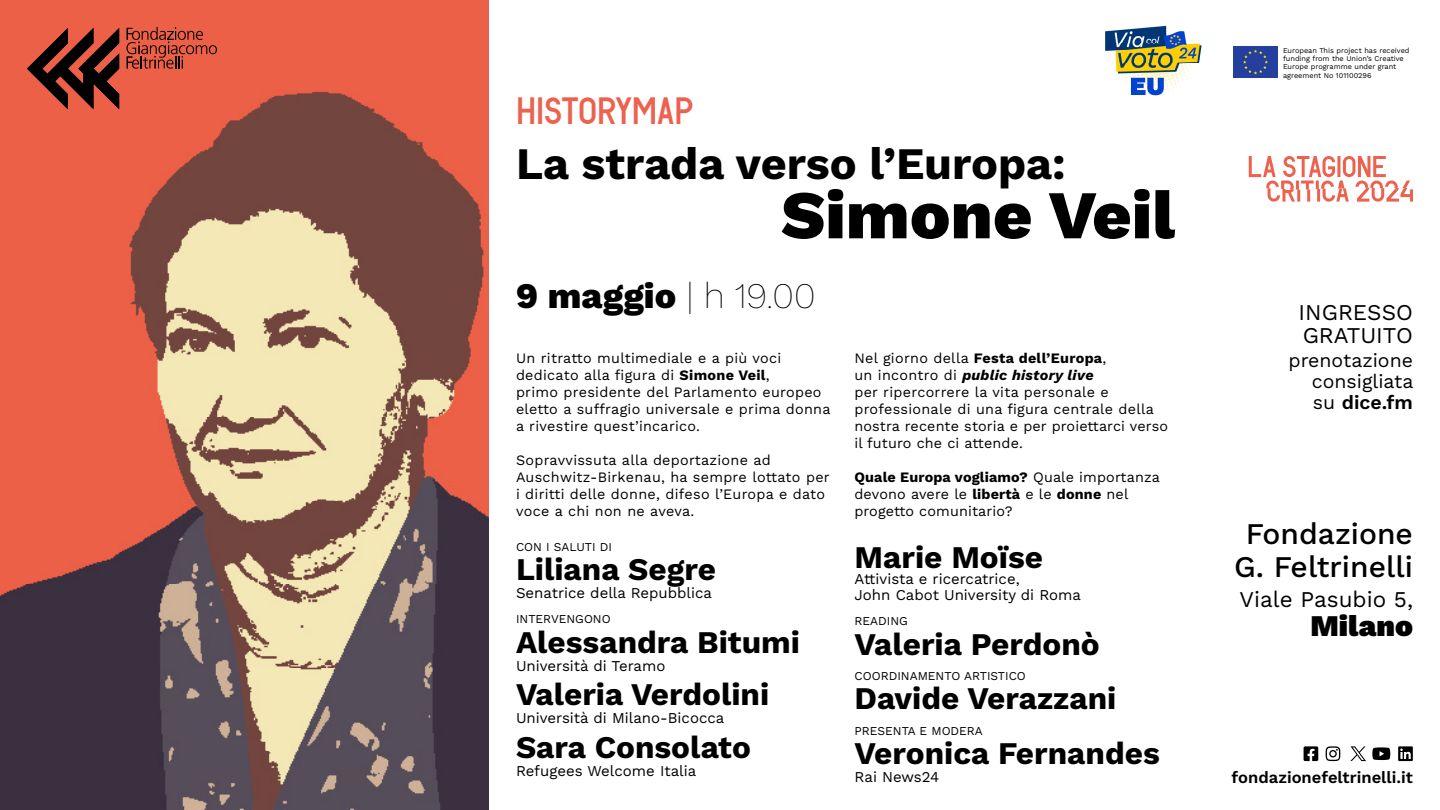
<style>
.page{position:relative;width:1440px;height:810px;background:#fff}
.page>*{position:absolute;margin:0;border:0;box-sizing:border-box;transform-origin:0 0}
.t1{font:800 68.25px "Work Sans";color:#000}
.t2{font:45px "Work Sans";letter-spacing:-.005em;color:#000}
.t3{font:800 36px "Work Sans";color:#000}
.t4{font:700 36px "Tor Grotesk";color:#ec624f}
.t5{font:31.5px "Work Sans";color:#000}
.t6{font:500 30px/33px "Work Sans";color:#000;text-align:center}
.t7{font:900 30px "Work Sans";color:#000}
.t8{font:22.5px/23.2px "Work Sans";color:#000}
.t9{font:19.5px/21px "Work Sans";color:#000;text-align:justify}
.t10{font:600 16.58px "Work Sans";color:#000}
.t11{font:15px/15.8px "Work Sans";color:#000}
.t12{font:14.4px/17px "Work Sans";letter-spacing:.02em;color:#000}
.t13{font:12px "Work Sans";color:#000}
.t14{font:7.35px/8.2px "Work Sans";color:#000}
.s1{font-weight:400}
.s2{font-weight:700;font-style:italic}
.s3{font-weight:600}
</style>
<div class="page">
<img style="left:0;top:0;width:488px;height:810px">
<img style="left:1105px;top:25px;width:97px;height:71px">
<img style="left:1233px;top:46px;width:45px;height:32px">
<svg style="left:1304px;top:746px;width:14px;height:15px"></svg>
<svg style="left:1372px;top:747px;width:18px;height:13px"></svg>
<svg style="left:1398px;top:746px;width:15px;height:15px"></svg>
<svg style="left:1326px;top:746px;width:14px;height:15px"></svg>
<svg style="left:1350px;top:746px;width:16px;height:15px"></svg>
<svg style="left:27px;top:28px;width:92px;height:81px;background:#7a3124"></svg>
<svg style="left:126px;top:27px;width:91px;height:42px;background:#bc4c38"></svg>
<svg style="left:1249px;top:156px;width:164px;height:46px"></svg>
<h3 class="t4" style="left:516px;top:84px;width:179px">HISTORYMAP</h3>
<h2 class="t2" style="left:516px;top:129px;width:551px">La strada verso l’Europa:</h2>
<h1 class="t1" style="left:781px;top:163px;width:395px">Simone Veil</h1>
<h3 class="t3" style="left:516px;top:268px;width:301px">9 maggio <span class="s1">| h 19.00</span></h3>
<p class="t12" style="left:516px;top:349px;width:316px">Un ritratto multimediale e a più voci dedicato alla figura di Simone Veil,<br>primo presidente del Parlamento europeo eletto a suffragio universale e prima donna a rivestire quest’incarico.</p>
<p class="t12" style="left:516px;top:451px;width:315px">Sopravvissuta alla deportazione ad Auschwitz-Birkenau, ha sempre lottato per i diritti delle donne, difeso l’Europa e dato voce a chi non ne aveva.</p>
<p class="t13" style="left:516px;top:537px;width:98px">CON I SALUTI DI</p>
<h3 class="t5" style="left:516px;top:545px;width:202px">Liliana Segre</h3>
<p class="t11" style="left:516px;top:584px;width:198px">Senatrice della Repubblica</p>
<p class="t13" style="left:516px;top:610px;width:96px">INTERVENGONO</p>
<h3 class="t5" style="left:516px;top:618px;width:286px">Alessandra Bitumi</h3>
<p class="t11" style="left:516px;top:657px;width:151px">Università di Teramo</p>
<h3 class="t5" style="left:516px;top:671px;width:255px">Valeria Verdolini</h3>
<p class="t11" style="left:516px;top:710px;width:210px">Università di Milano-Bicocca</p>
<h3 class="t5" style="left:516px;top:723px;width:236px">Sara Consolato</h3>
<p class="t11" style="left:516px;top:762px;width:182px">Refugees Welcome Italia</p>
<p class="t12" style="left:854px;top:349px;width:315px">Nel giorno della Festa dell’Europa,<br>un incontro di <span class="s2">public history live<br></span>per ripercorrere la vita personale e professionale di una figura centrale della nostra recente storia e per proiettarci verso il futuro che ci attende.</p>
<p class="t12" style="left:854px;top:468px;width:307px">Quale Europa vogliamo? Quale importanza devono avere le libertà e le donne nel progetto comunitario?</p>
<h3 class="t5" style="left:855px;top:534px;width:190px">Marie Moïse</h3>
<p class="t11" style="left:855px;top:570px;width:228px">Attivista e ricercatrice,<br>John Cabot University di Roma</p>
<p class="t13" style="left:855px;top:612px;width:55px">READING</p>
<h3 class="t5" style="left:855px;top:620px;width:247px">Valeria Perdonò</h3>
<p class="t13" style="left:855px;top:667px;width:173px">COORDINAMENTO ARTISTICO</p>
<h3 class="t5" style="left:855px;top:675px;width:263px">Davide Verazzani</h3>
<p class="t13" style="left:855px;top:722px;width:130px">PRESENTA E MODERA</p>
<h3 class="t5" style="left:855px;top:730px;width:307px">Veronica Fernandes</h3>
<p class="t11" style="left:855px;top:769px;width:86px">Rai News24</p>
<p class="t14" style="left:1283px;top:46px;width:128px">European This project has received funding from the Union’s Creative<br>Europe programme under grant agreement No 101100296</p>
<h3 class="t8" style="left:1299px;top:300px;width:116px">INGRESSO<br>GRATUITO</h3>
<h3 class="t9" style="left:1312px;top:349px;width:103px;text-indent:-23px">prenotazione consigliata su <span class="s3">dice.fm</span></h3>
<h3 class="t6" style="left:1234px;top:516px;width:180px">Fondazione<br>G. Feltrinelli</h3>
<h3 class="t8" style="left:1240px;top:587px;width:175px">Viale Pasubio 5,</h3>
<h3 class="t7" style="left:1311px;top:603px;width:104px">Milano</h3>
<p class="t10" style="left:1232px;top:765px;width:183px">fondazionefeltrinelli.it</p>
</div>
